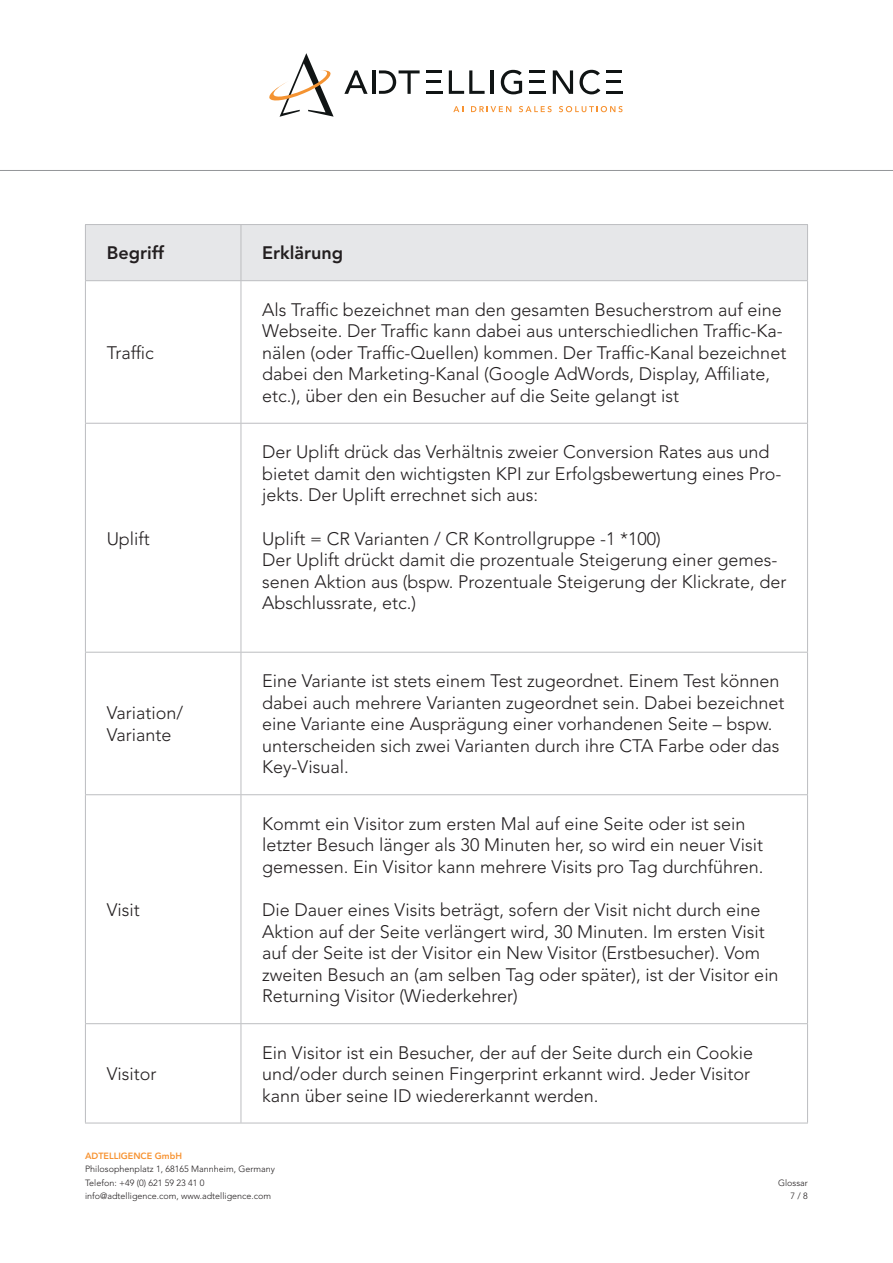
<style>
.page{position:relative;width:893px;height:1263px;background:#fff}
.page>*{position:absolute;margin:0;border:0;box-sizing:border-box;transform-origin:0 0}
.t1{font:300 18px/21.6px "Avenir LT Std";color:#231f20}
.t2{font:800 18px "Avenir LT Std";color:#231f20}
.t3{font:300 9px/13.5px "Avenir LT Std";color:#231f20}
.t4{font:800 9px "Avenir LT Std";color:#f79332}
</style>
<div class="page">
<svg style="left:453px;top:106px;width:10px;height:6px"></svg>
<svg style="left:471px;top:106px;width:40px;height:6px"></svg>
<svg style="left:519px;top:106px;width:33px;height:6px"></svg>
<svg style="left:559px;top:106px;width:64px;height:6px"></svg>
<svg style="left:344px;top:70px;width:24px;height:24px"></svg>
<svg style="left:449px;top:70px;width:36px;height:24px"></svg>
<hr style="left:491px;top:70px;width:3px;height:24px;background:#101414">
<hr style="left:372px;top:70px;width:4px;height:24px;background:#101414">
<svg style="left:501px;top:70px;width:21px;height:24px"></svg>
<svg style="left:553px;top:70px;width:20px;height:24px"></svg>
<svg style="left:579px;top:70px;width:21px;height:24px"></svg>
<svg style="left:269px;top:53px;width:65px;height:64px"></svg>
<svg style="left:379px;top:70px;width:41px;height:24px"></svg>
<hr style="left:606px;top:80px;width:15px;height:3px;background:#101414">
<hr style="left:606px;top:70px;width:16px;height:3px;background:#101414">
<hr style="left:606px;top:91px;width:17px;height:3px;background:#101414">
<hr style="left:529px;top:80px;width:15px;height:3px;background:#101414">
<hr style="left:529px;top:70px;width:16px;height:3px;background:#101414">
<hr style="left:529px;top:91px;width:17px;height:3px;background:#101414">
<hr style="left:427px;top:80px;width:14px;height:3px;background:#101414">
<hr style="left:427px;top:70px;width:15px;height:3px;background:#101414">
<hr style="left:427px;top:91px;width:16px;height:3px;background:#101414">
<hr style="left:0;top:170px;width:893px;height:1px;background:#939598">
<div style="left:86px;top:225px;width:721px;height:55px;background:#e6e7e9"></div>
<hr style="left:241px;top:225px;width:1px;height:55px;background:#bcbdc0">
<hr style="left:241px;top:281px;width:1px;height:142px;background:#bcbdc0">
<hr style="left:85px;top:423px;width:156px;height:1px;background:#bcbdc0">
<hr style="left:241px;top:423px;width:567px;height:1px;background:#bcbdc0">
<hr style="left:241px;top:424px;width:1px;height:228px;background:#bcbdc0">
<hr style="left:85px;top:652px;width:156px;height:1px;background:#bcbdc0">
<hr style="left:241px;top:652px;width:567px;height:1px;background:#bcbdc0">
<hr style="left:241px;top:652px;width:1px;height:142px;background:#bcbdc0">
<hr style="left:85px;top:794px;width:156px;height:1px;background:#bcbdc0">
<hr style="left:241px;top:794px;width:567px;height:1px;background:#bcbdc0">
<hr style="left:241px;top:795px;width:1px;height:228px;background:#bcbdc0">
<hr style="left:85px;top:1023px;width:156px;height:1px;background:#bcbdc0">
<hr style="left:241px;top:1023px;width:567px;height:1px;background:#bcbdc0">
<hr style="left:241px;top:1024px;width:1px;height:99px;background:#bcbdc0">
<hr style="left:85px;top:1123px;width:156px;height:1px;background:#bcbdc0">
<hr style="left:241px;top:1123px;width:567px;height:1px;background:#bcbdc0">
<hr style="left:85px;top:280px;width:156px;height:1px;background:#bcbdc0">
<hr style="left:241px;top:280px;width:567px;height:1px;background:#bcbdc0">
<hr style="left:85px;top:224px;width:156px;height:1px;background:#bcbdc0">
<hr style="left:85px;top:225px;width:1px;height:55px;background:#bcbdc0">
<hr style="left:241px;top:224px;width:567px;height:1px;background:#bcbdc0">
<hr style="left:807px;top:225px;width:1px;height:55px;background:#bcbdc0">
<hr style="left:85px;top:281px;width:1px;height:142px;background:#bcbdc0">
<hr style="left:807px;top:281px;width:1px;height:142px;background:#bcbdc0">
<hr style="left:85px;top:424px;width:1px;height:228px;background:#bcbdc0">
<hr style="left:807px;top:424px;width:1px;height:228px;background:#bcbdc0">
<hr style="left:85px;top:652px;width:1px;height:142px;background:#bcbdc0">
<hr style="left:807px;top:652px;width:1px;height:142px;background:#bcbdc0">
<hr style="left:85px;top:795px;width:1px;height:228px;background:#bcbdc0">
<hr style="left:807px;top:795px;width:1px;height:228px;background:#bcbdc0">
<hr style="left:85px;top:1024px;width:1px;height:99px;background:#bcbdc0">
<hr style="left:807px;top:1024px;width:1px;height:99px;background:#bcbdc0">
<p class="t2" style="left:107px;top:242px;width:59px">Begriff</p>
<p class="t2" style="left:262px;top:242px;width:83px">Erklärung</p>
<p class="t1" style="left:107px;top:342px;width:49px">Traffic</p>
<p class="t1" style="left:107px;top:528px;width:45px">Uplift</p>
<p class="t1" style="left:107px;top:702px;width:78px">Variation/<br>Variante</p>
<p class="t1" style="left:107px;top:899px;width:35px">Visit</p>
<p class="t1" style="left:107px;top:1063px;width:51px">Visitor</p>
<p class="t1" style="left:262px;top:299px;width:526px">Als Traffic bezeichnet man den gesamten Besucherstrom auf eine Webseite. Der Traffic kann dabei aus unterschiedlichen Traffic-Ka&shy;nälen (oder Traffic-Quellen) kommen. Der Traffic-Kanal bezeichnet dabei den Marketing-Kanal (Google AdWords, Display, Affiliate, etc.), über den ein Besucher auf die Seite gelangt ist</p>
<p class="t1" style="left:262px;top:441px;width:521px">Der Uplift drück das Verhältnis zweier Conversion Rates aus und bietet damit den wichtigsten KPI zur Erfolgsbewertung eines Pro&shy;jekts. Der Uplift errechnet sich aus:</p>
<p class="t1" style="left:262px;top:528px;width:526px">Uplift = CR Varianten / CR Kontrollgruppe -1 *100)<br>Der Uplift drückt damit die prozentuale Steigerung einer gemes&shy;senen Aktion aus (bspw. Prozentuale Steigerung der Klickrate, der Abschlussrate, etc.)</p>
<p class="t1" style="left:262px;top:670px;width:524px">Eine Variante ist stets einem Test zugeordnet. Einem Test können dabei auch mehrere Varianten zugeordnet sein. Dabei bezeichnet eine Variante eine Ausprägung einer vorhandenen Seite – bspw. unterscheiden sich zwei Varianten durch ihre CTA Farbe oder das Key-Visual.</p>
<p class="t1" style="left:262px;top:813px;width:503px">Kommt ein Visitor zum ersten Mal auf eine Seite oder ist sein letzter Besuch länger als 30 Minuten her, so wird ein neuer Visit gemessen. Ein Visitor kann mehrere Visits pro Tag durchführen.</p>
<p class="t1" style="left:262px;top:899px;width:518px">Die Dauer eines Visits beträgt, sofern der Visit nicht durch eine Aktion auf der Seite verlängert wird, 30 Minuten. Im ersten Visit auf der Seite ist der Visitor ein New Visitor (Erstbesucher). Vom zweiten Besuch an (am selben Tag oder später), ist der Visitor ein Returning Visitor (Wiederkehrer)</p>
<p class="t1" style="left:262px;top:1041px;width:493px">Ein Visitor ist ein Besucher, der auf der Seite durch ein Cookie und/oder durch seinen Fingerprint erkannt wird. Jeder Visitor kann über seine ID wiedererkannt werden.</p>
<p class="t4" style="left:85px;top:1150px;width:99px">ADTELLIGENCE GmbH</p>
<p class="t3" style="left:85px;top:1162px;width:191px">Philosophenplatz 1, 68165 Mannheim, Germany<br>Telefon: +49 (0) 621 59 23 41 0 info@adtelligence.com, www.adtelligence.com</p>
<p class="t3" style="left:778px;top:1176px;width:31px;text-align:right">Glossar<br>7 / 8</p>
</div>
